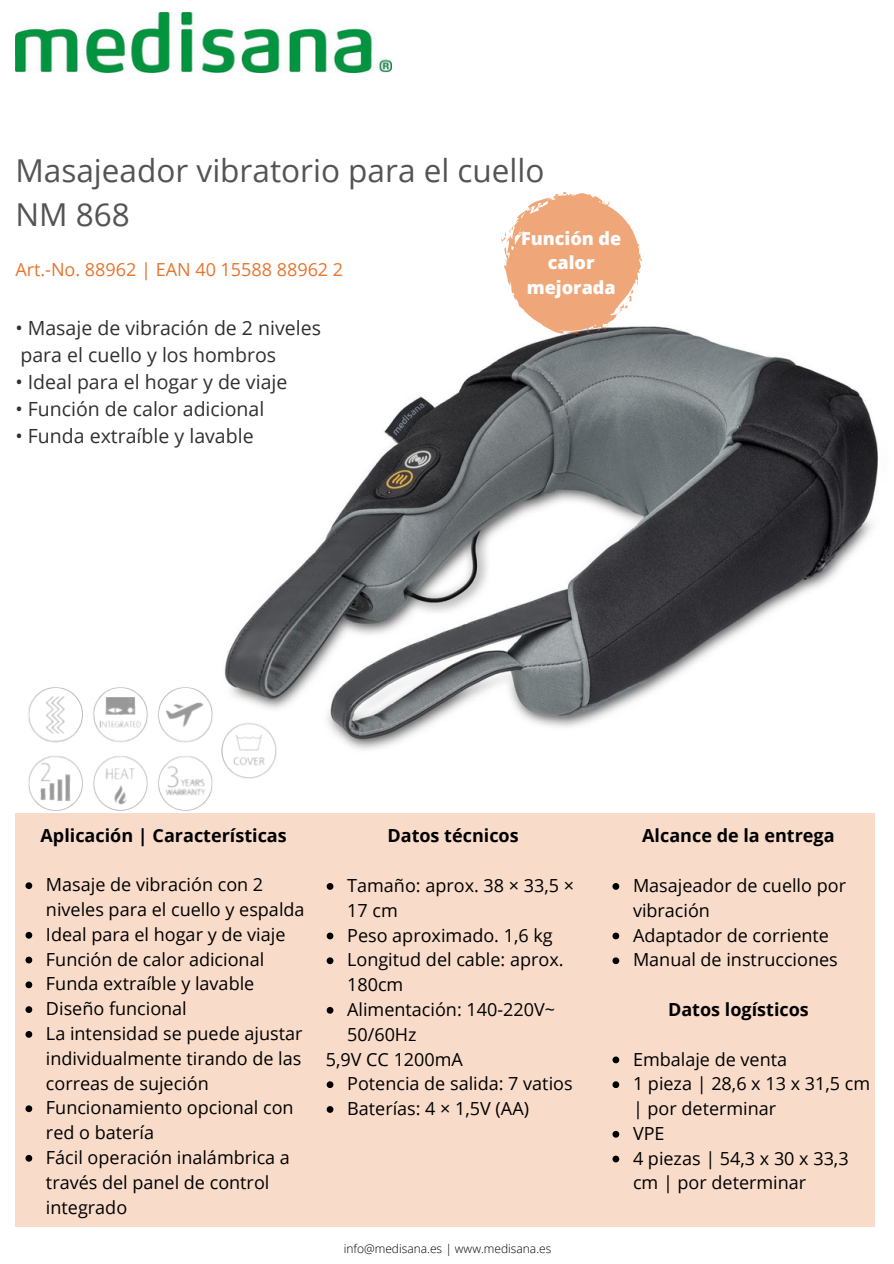
<style>
.page{position:relative;width:894px;height:1264px;background:#fff}
.page>*{position:absolute;margin:0;border:0;box-sizing:border-box;transform-origin:0 0}
.t1{font:31.5px/44px "Open Sans";color:#545454}
.t2{font:19.5px/27px "Open Sans";color:#303034}
.t3{font:18px/24.8px "Open Sans";color:#000}
.t4{font:700 18px "Open Sans";color:#000}
.t5{font:18px "Open Sans";color:#e6752f}
.t6{font:800 18px/24.8px "Open Sans";color:#fdfefd;text-align:center}
.t7{font:300 12px "Open Sans";color:#000}
</style>
<div class="page">
<img style="left:15px;top:12px;width:376px;height:60px">
<img style="left:224px;top:191px;width:654px;height:700px">
<div style="left:15px;top:813px;width:859px;height:413px;background:#f8dbc9"></div>
<img style="left:28px;top:681px;width:263px;height:132px">
<svg style="left:501px;top:192px;width:140px;height:142px"></svg>
<svg style="left:25px;top:882px;width:7px;height:7px"></svg>
<svg style="left:25px;top:931px;width:7px;height:7px"></svg>
<svg style="left:25px;top:956px;width:7px;height:7px"></svg>
<svg style="left:25px;top:981px;width:7px;height:7px"></svg>
<svg style="left:25px;top:1006px;width:7px;height:6px"></svg>
<svg style="left:25px;top:1031px;width:7px;height:6px"></svg>
<svg style="left:25px;top:1105px;width:7px;height:7px"></svg>
<svg style="left:25px;top:1155px;width:7px;height:6px"></svg>
<svg style="left:326px;top:883px;width:7px;height:6px"></svg>
<svg style="left:326px;top:932px;width:7px;height:7px"></svg>
<svg style="left:326px;top:957px;width:7px;height:7px"></svg>
<svg style="left:326px;top:1007px;width:7px;height:6px"></svg>
<svg style="left:326px;top:1081px;width:7px;height:7px"></svg>
<svg style="left:326px;top:1106px;width:7px;height:6px"></svg>
<svg style="left:612px;top:883px;width:7px;height:6px"></svg>
<svg style="left:612px;top:932px;width:7px;height:7px"></svg>
<svg style="left:612px;top:957px;width:7px;height:7px"></svg>
<svg style="left:612px;top:1056px;width:7px;height:7px"></svg>
<svg style="left:612px;top:1081px;width:7px;height:7px"></svg>
<svg style="left:612px;top:1130px;width:7px;height:7px"></svg>
<svg style="left:612px;top:1155px;width:7px;height:7px"></svg>
<h1 class="t1" style="left:15px;top:147px;width:530px">Masajeador vibratorio para el cuello<br>NM 868</h1>
<p class="t5" style="left:15px;top:257px;width:329px">Art.-No. 88962 | EAN 40 15588 88962 2</p>
<p class="t2" style="left:15px;top:314px;width:307px">• Masaje de vibración de 2 niveles para el cuello y los hombros</p>
<p class="t2" style="left:15px;top:368px;width:273px">• Ideal para el hogar y de viaje</p>
<p class="t2" style="left:15px;top:395px;width:250px">• Función de calor adicional</p>
<p class="t2" style="left:15px;top:422px;width:240px">• Funda extraíble y lavable</p>
<p class="t6" style="left:521px;top:225px;width:102px">Función de calor mejorada</p>
<p class="t4" style="left:41px;top:822px;width:248px">Aplicación | Características</p>
<p class="t3" style="left:46px;top:872px;width:260px">Masaje de vibración con 2 niveles para el cuello y espalda<br>Ideal para el hogar y de viaje<br>Función de calor adicional<br>Funda extraíble y lavable<br>Diseño funcional<br>La intensidad se puede ajustar individualmente tirando de las correas de sujeción<br>Funcionamiento opcional con red o batería<br>Fácil operación inalámbrica a través del panel de control integrado</p>
<p class="t4" style="left:387px;top:823px;width:133px">Datos técnicos</p>
<p class="t3" style="left:347px;top:872px;width:228px">Tamaño: aprox. 38 × 33,5 ×<br>17 cm<br>Peso aproximado. 1,6 kg<br>Longitud del cable: aprox.<br>180cm<br>Alimentación: 140-220V~<br>50/60Hz</p>
<p class="t3" style="left:347px;top:1070px;width:227px">Potencia de salida: 7 vatios<br>Baterías: 4 × 1,5V (AA)</p>
<p class="t3" style="left:326px;top:1046px;width:139px">5,9V CC 1200mA</p>
<p class="t7" style="left:343px;top:1240px;width:209px">info@medisana.es | www.medisana.es</p>
<p class="t4" style="left:642px;top:823px;width:194px">Alcance de la entrega</p>
<p class="t3" style="left:632px;top:872px;width:214px">Masajeador de cuello por vibración<br>Adaptador de corriente<br>Manual de instrucciones</p>
<p class="t4" style="left:667px;top:996px;width:142px">Datos logísticos</p>
<p class="t3" style="left:632px;top:1046px;width:238px">Embalaje de venta<br>1 pieza | 28,6 x 13 x 31,5 cm | por determinar<br>VPE<br>4 piezas | 54,3 x 30 x 33,3 cm | por determinar</p>
</div>
